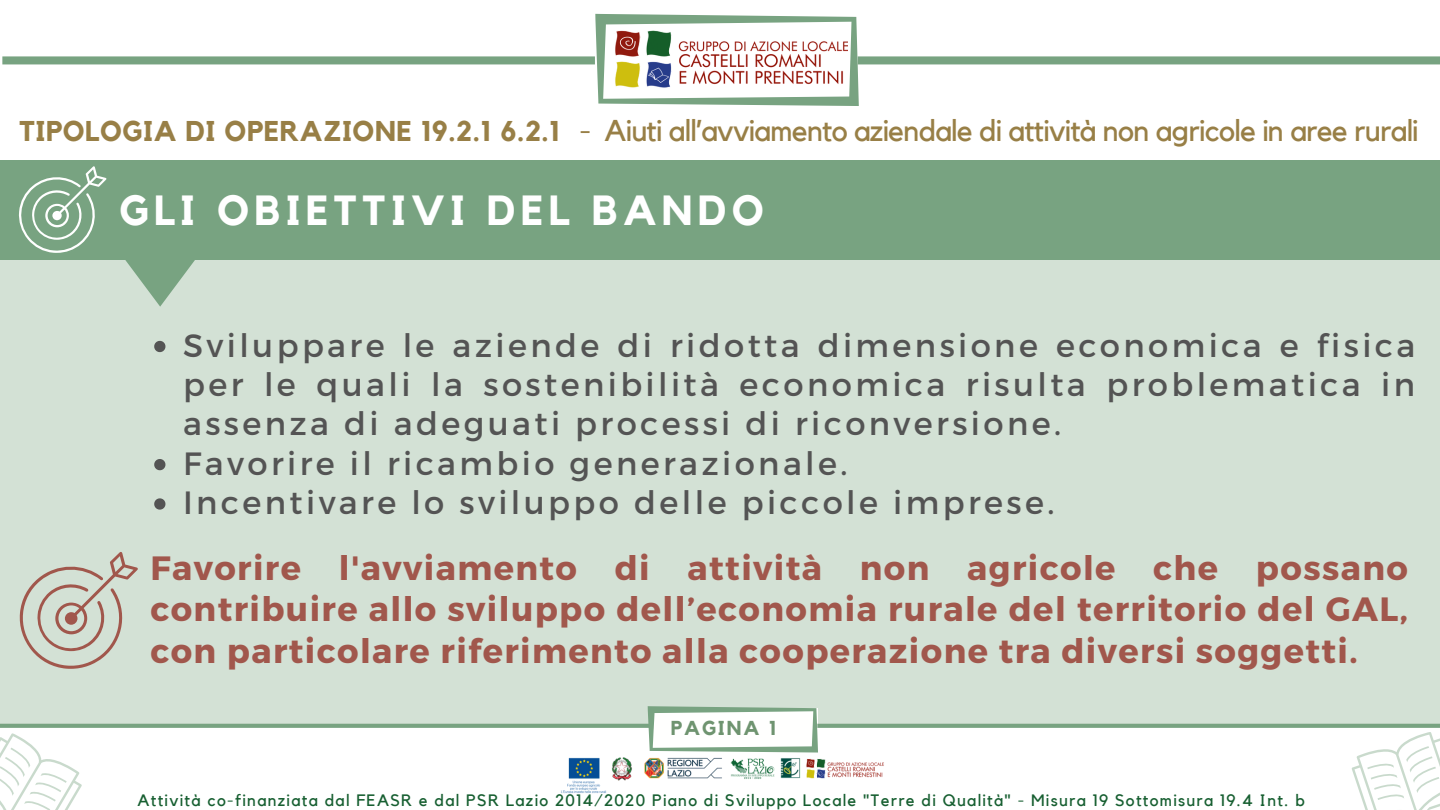
<style>
.page{position:relative;width:1440px;height:810px;background:#fff}
.page>*{position:absolute;margin:0;border:0;box-sizing:border-box;transform-origin:0 0}
.t1{font:700 42px "Kollektif";letter-spacing:.125em;color:#fff}
.t2{font:700 33.75px/41.7px "Montserrat";letter-spacing:.04em;color:#a1574c;text-align:justify}
.t3{font:32.25px/39.3px "Montserrat";letter-spacing:.105em;color:#545454;text-align:justify}
.t4{font:30px "Kollektif";letter-spacing:-.025em;color:#987f46}
.t5{font:700 28.5px "Kollektif";letter-spacing:.02em;color:#987f46}
.t6{font:700 20.1px "Kollektif";letter-spacing:.09em;color:#6f9470}
.t7{font:16.5px "Kollektif";letter-spacing:.08em;color:#175f31}
</style>
<div class="page">
<div style="left:0;top:250px;width:1440px;height:476px;background:#d3e1d5"></div>
<svg style="left:2px;top:14px;width:1438px;height:92px"></svg>
<div style="left:0;top:160px;width:1440px;height:99px;background:#78a381"></div>
<svg style="left:154px;top:341px;width:11px;height:11px"></svg>
<svg style="left:154px;top:459px;width:11px;height:11px"></svg>
<svg style="left:154px;top:498px;width:11px;height:12px"></svg>
<svg style="left:17px;top:166px;width:197px;height:141px"></svg>
<svg style="left:0;top:706px;width:1440px;height:104px"></svg>
<svg style="left:19px;top:552px;width:119px;height:117px"></svg>
<p class="t5" style="left:19px;top:118px;width:542px">TIPOLOGIA DI OPERAZIONE 19.2.1 6.2.1</p>
<p class="t4" style="left:580px;top:117px;width:841px">- Aiuti all’avviamento aziendale di attività non agricole in aree rurali</p>
<p class="t1" style="left:119px;top:191px;width:646px">GLI OBIETTIVI DEL BANDO</p>
<p class="t3" style="left:183px;top:324px;width:1234px">Sviluppare le aziende di ridotta dimensione economica e fisica per le quali la sostenibilità economica risulta problematica in assenza di adeguati processi di riconversione.</p>
<p class="t3" style="left:183px;top:442px;width:666px">Favorire il ricambio generazionale.</p>
<p class="t3" style="left:183px;top:481px;width:873px">Incentivare lo sviluppo delle piccole imprese.</p>
<p class="t2" style="left:150px;top:545px;width:1259px">Favorire l'avviamento di attività non agricole che possano contribuire allo sviluppo dell’economia rurale del territorio del GAL, con particolare riferimento alla cooperazione tra diversi soggetti.</p>
<p class="t6" style="left:671px;top:719px;width:107px">PAGINA 1</p>
<p class="t7" style="left:137px;top:793px;width:1169px">Attività co-finanziata dal FEASR e dal PSR Lazio 2014/2020 Piano di Sviluppo Locale "Terre di Qualità" - Misura 19 Sottomisura 19.4 Int. b</p>
</div>
